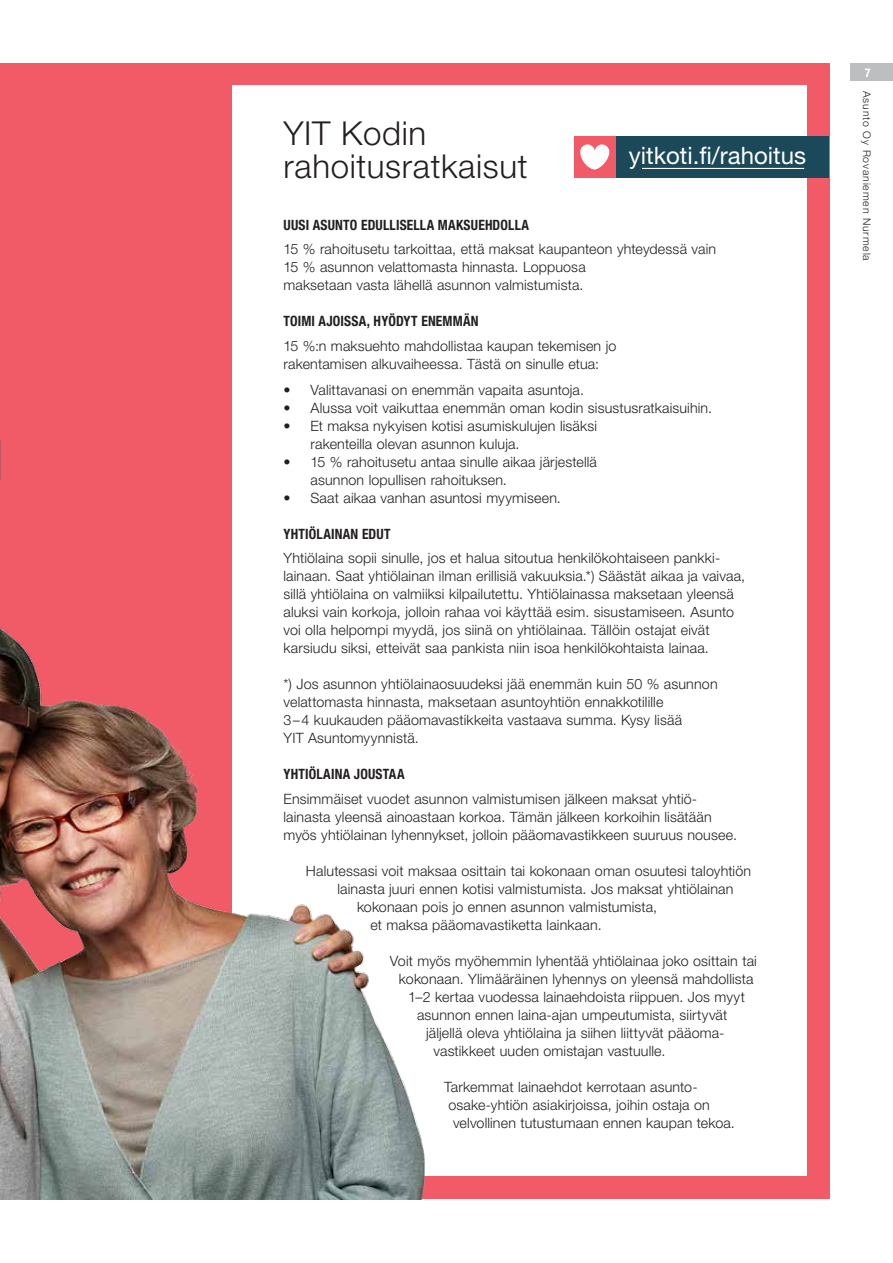
<style>
.page{position:relative;width:893px;height:1263px;background:#fff}
.page>*{position:absolute;margin:0;border:0;box-sizing:border-box;transform-origin:0 0}
.t1{font:300 33px/33px "Helvetica Neue LT Pro";letter-spacing:.02em;color:#231f20}
.t2{font:24px "Helvetica Neue LT Pro";color:#fff}
.t3{font:300 14.25px/18px "Helvetica Neue LT Pro";letter-spacing:.01em;color:#231f20}
.t4{font:700 condensed 14.25px "Helvetica Neue LT Pro";letter-spacing:.015em;color:#231f20;scale:.95 1}
.t5{font:700 condensed 12px "Helvetica Neue LT Pro";color:#fff}
.t6{font:300 10.5px "Helvetica Neue LT Pro";letter-spacing:.08em;color:#231f20}
</style>
<div class="page">
<div style="left:850px;top:64px;width:43px;height:17px;background:#bcbec0"></div>
<div style="left:0;top:64px;width:829px;height:1135px;background:#f15b67"></div>
<div style="left:232px;top:85px;width:574px;height:1091px;background:#fff"></div>
<img style="left:0;top:627px;width:425px;height:572px">
<div style="left:616px;top:136px;width:213px;height:42px;background:#1b495a"></div>
<div style="left:574px;top:136px;width:42px;height:42px;background:#f15b67"></div>
<svg style="left:580px;top:144px;width:29px;height:26px"></svg>
<hr style="left:642px;top:168px;width:162px;height:1px;background:#fff">
<h1 class="t1" style="left:283px;top:116px;width:246px">YIT Kodin rahoitusratkaisut</h1>
<h2 class="t2" style="left:629px;top:140px;width:179px">yitkoti.fi/rahoitus</h2>
<p class="t4" style="left:283px;top:216px;width:260px">UUSI ASUNTO EDULLISELLA MAKSUEHDOLLA</p>
<p class="t3" style="left:283px;top:240px;width:434px">15 % rahoitusetu tarkoittaa, että maksat kaupanteon yhteydessä vain<br>15 % asunnon velattomasta hinnasta. Loppuosa<br>maksetaan vasta lähellä asunnon valmistumista.</p>
<p class="t4" style="left:283px;top:313px;width:207px">TOIMI AJOISSA, HYÖDYT ENEMMÄN</p>
<p class="t3" style="left:283px;top:336px;width:334px">15 %:n maksuehto mahdollistaa kaupan tekemisen jo rakentamisen alkuvaiheessa. Tästä on sinulle etua:</p>
<p class="t3" style="left:283px;top:381px;width:302px">• Valittavanasi on enemmän vapaita asuntoja.</p>
<p class="t3" style="left:283px;top:399px;width:430px">• Alussa voit vaikuttaa enemmän oman kodin sisustusratkaisuihin.</p>
<p class="t3" style="left:310px;top:417px;width:288px;text-indent:-27px">• Et maksa nykyisen kotisi asumiskulujen lisäksi rakenteilla olevan asunnon kuluja.</p>
<p class="t3" style="left:310px;top:453px;width:288px;text-indent:-27px">• 15 % rahoitusetu antaa sinulle aikaa järjestellä asunnon lopullisen rahoituksen.</p>
<p class="t3" style="left:283px;top:489px;width:279px">• Saat aikaa vanhan asuntosi myymiseen.</p>
<p class="t4" style="left:283px;top:525px;width:114px">YHTIÖLAINAN EDUT</p>
<p class="t3" style="left:283px;top:549px;width:463px">Yhtiölaina sopii sinulle, jos et halua sitoutua henkilökohtaiseen pankki&shy;lainaan. Saat yhtiölainan ilman erillisiä vakuuksia.*) Säästät aikaa ja vaivaa, sillä yhtiölaina on valmiiksi kilpailutettu. Yhtiölainassa maksetaan yleensä aluksi vain korkoja, jolloin rahaa voi käyttää esim. sisustamiseen. Asunto voi olla helpompi myydä, jos siinä on yhtiölainaa. Tällöin ostajat eivät karsiudu siksi, etteivät saa pankista niin isoa henkilökohtaista lainaa.</p>
<p class="t3" style="left:283px;top:675px;width:436px">*) Jos asunnon yhtiölainaosuudeksi jää enemmän kuin 50 % asunnon velattomasta hinnasta, maksetaan asuntoyhtiön ennakkotilille<br>3–4 kuukauden pääomavastikkeita vastaava summa. Kysy lisää<br>YIT Asuntomyynnistä.</p>
<p class="t4" style="left:283px;top:766px;width:129px">YHTIÖLAINA JOUSTAA</p>
<p class="t3" style="left:283px;top:789px;width:455px">Ensimmäiset vuodet asunnon valmistumisen jälkeen maksat yhtiö&shy;lainasta yleensä ainoastaan korkoa. Tämän jälkeen korkoihin lisätään myös yhtiölainan lyhennykset, jolloin pääomavastikkeen suuruus nousee.</p>
<p class="t3" style="left:306px;top:861px;width:447px">Halutessasi voit maksaa osittain tai kokonaan oman osuutesi taloyhtiön</p>
<p class="t3" style="left:337px;top:879px;width:397px">lainasta juuri ennen kotisi valmistumista. Jos maksat yhtiölainan</p>
<p class="t3" style="left:357px;top:897px;width:302px">kokonaan pois jo ennen asunnon valmistumista,</p>
<p class="t3" style="left:370px;top:915px;width:233px">et maksa pääomavastiketta lainkaan.</p>
<p class="t3" style="left:390px;top:951px;width:368px">Voit myös myöhemmin lyhentää yhtiölainaa joko osittain tai</p>
<p class="t3" style="left:399px;top:969px;width:356px">kokonaan. Ylimääräinen lyhennys on yleensä mahdollista</p>
<p class="t3" style="left:408px;top:987px;width:339px">1–2 kertaa vuodessa lainaehdoista riippuen. Jos myyt</p>
<p class="t3" style="left:417px;top:1005px;width:312px">asunnon ennen laina-ajan umpeutumista, siirtyvät</p>
<p class="t3" style="left:426px;top:1023px;width:300px">jäljellä oleva yhtiölaina ja siihen liittyvät pääoma-</p>
<p class="t3" style="left:433px;top:1041px;width:233px">vastikkeet uuden omistajan vastuulle.</p>
<p class="t3" style="left:444px;top:1077px;width:255px">Tarkemmat lainaehdot kerrotaan asunto-</p>
<p class="t3" style="left:448px;top:1095px;width:263px">osake-yhtiön asiakirjoissa, joihin ostaja on</p>
<p class="t3" style="left:453px;top:1113px;width:283px">velvollinen tutustumaan ennen kaupan tekoa.</p>
<p class="t5" style="left:865px;top:66px;width:7px">7</p>
<p class="t6" style="left:873px;top:91px;width:171px;rotate:90deg">Asunto Oy Rovaniemen Nurmela</p>
</div>
